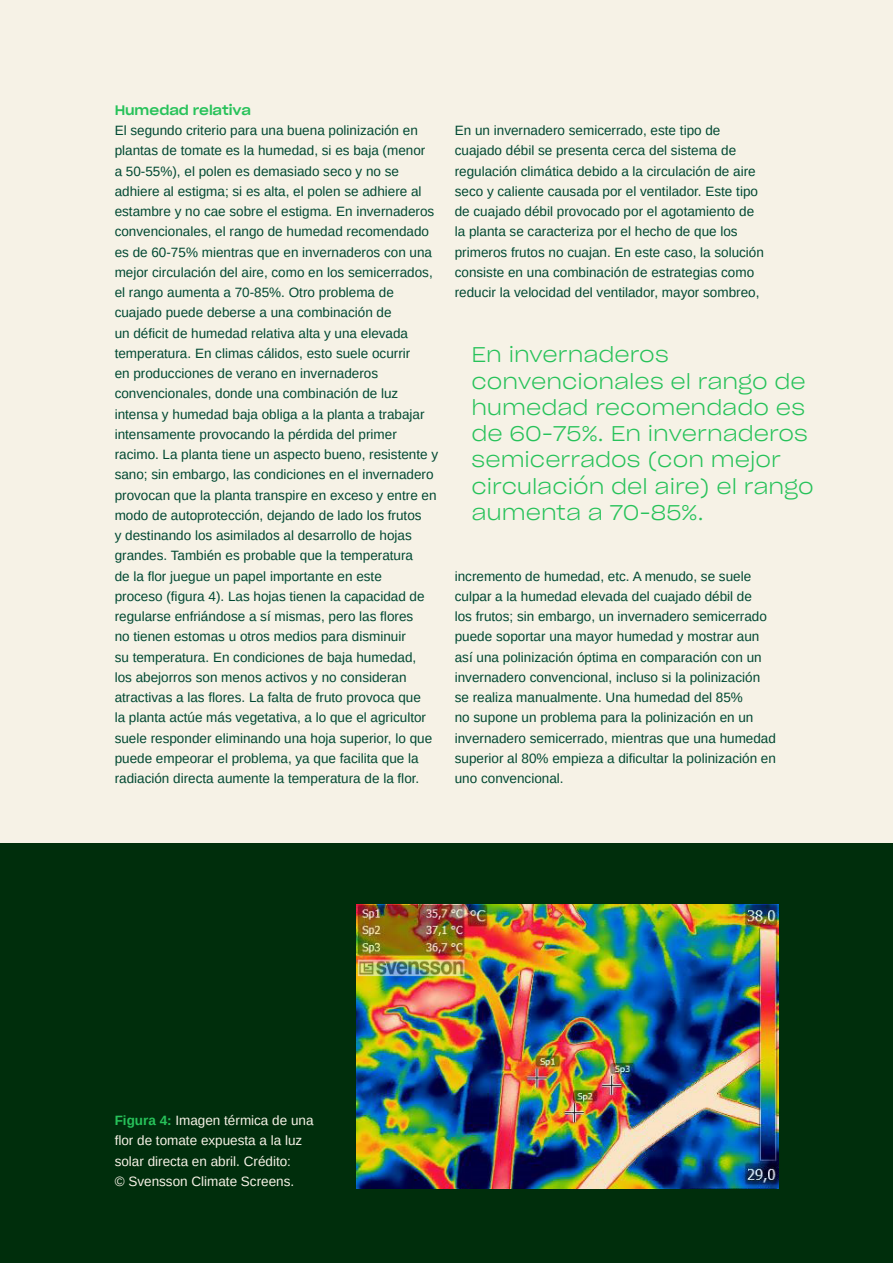
<style>
.page{position:relative;width:893px;height:1263px;background:#f6f2e6}
.page>*{position:absolute;margin:0;border:0;box-sizing:border-box;transform-origin:0 0}
.t1{font:21px/26.2px "Sharp Grotesk Light 22";color:#27c25a}
.t2{font:13.5px/20.2px "Arimo";color:#004832}
.t3{font:13.5px/20.2px "Arimo";color:#f6f2e6}
.t4{font:13.5px "Sharp Grotesk Medium 22";letter-spacing:-.005em;color:#27c25a}
.s1{font-weight:700;color:#27c25a}
</style>
<div class="page">
<div style="left:0;top:844px;width:893px;height:419px;background:#002e0c"></div>
<img style="left:357px;top:905px;width:421px;height:283px">
<p class="t4" style="left:115px;top:98px;width:138px">Humedad relativa</p>
<p class="t2" style="left:115px;top:120px;width:325px">El segundo criterio para una buena polinización en plantas de tomate es la humedad, si es baja (menor<br>a 50-55%), el polen es demasiado seco y no se adhiere al estigma; si es alta, el polen se adhiere al estambre y no cae sobre el estigma. En invernaderos convencionales, el rango de humedad recomendado es de 60-75% mientras que en invernaderos con una mejor circulación del aire, como en los semicerrados, el rango aumenta a 70-85%. Otro problema de cuajado puede deberse a una combinación de<br>un déficit de humedad relativa alta y una elevada temperatura. En climas cálidos, esto suele ocurrir<br>en producciones de verano en invernaderos convencionales, donde una combinación de luz intensa y humedad baja obliga a la planta a trabajar intensamente provocando la pérdida del primer racimo. La planta tiene un aspecto bueno, resistente y sano; sin embargo, las condiciones en el invernadero provocan que la planta transpire en exceso y entre en modo de autoprotección, dejando de lado los frutos<br>y destinando los asimilados al desarrollo de hojas grandes. También es probable que la temperatura<br>de la flor juegue un papel importante en este<br>proceso (figura 4). Las hojas tienen la capacidad de regularse enfriándose a sí mismas, pero las flores<br>no tienen estomas u otros medios para disminuir<br>su temperatura. En condiciones de baja humedad,<br>los abejorros son menos activos y no consideran atractivas a las flores. La falta de fruto provoca que<br>la planta actúe más vegetativa, a lo que el agricultor suele responder eliminando una hoja superior, lo que puede empeorar el problema, ya que facilita que la radiación directa aumente la temperatura de la flor.</p>
<p class="t2" style="left:455px;top:120px;width:311px">En un invernadero semicerrado, este tipo de cuajado débil se presenta cerca del sistema de regulación climática debido a la circulación de aire seco y caliente causada por el ventilador. Este tipo de cuajado débil provocado por el agotamiento de la planta se caracteriza por el hecho de que los primeros frutos no cuajan. En este caso, la solución consiste en una combinación de estrategias como reducir la velocidad del ventilador, mayor sombreo,</p>
<h1 class="t1" style="left:471px;top:341px;width:344px">En invernaderos convencionales el rango de humedad recomendado es de 60-75%. En invernaderos semicerrados (con mejor circulación del aire) el rango aumenta a 70-85%.</h1>
<p class="t2" style="left:455px;top:566px;width:323px">incremento de humedad, etc. A menudo, se suele culpar a la humedad elevada del cuajado débil de<br>los frutos; sin embargo, un invernadero semicerrado puede soportar una mayor humedad y mostrar aun así una polinización óptima en comparación con un invernadero convencional, incluso si la polinización se realiza manualmente. Una humedad del 85%<br>no supone un problema para la polinización en un invernadero semicerrado, mientras que una humedad superior al 80% empieza a dificultar la polinización en uno convencional.</p>
<p class="t3" style="left:115px;top:1110px;width:200px"><span class="s1">Figura 4:</span> Imagen térmica de una flor de tomate expuesta a la luz solar directa en abril. Crédito:<br>© Svensson Climate Screens.</p>
</div>
